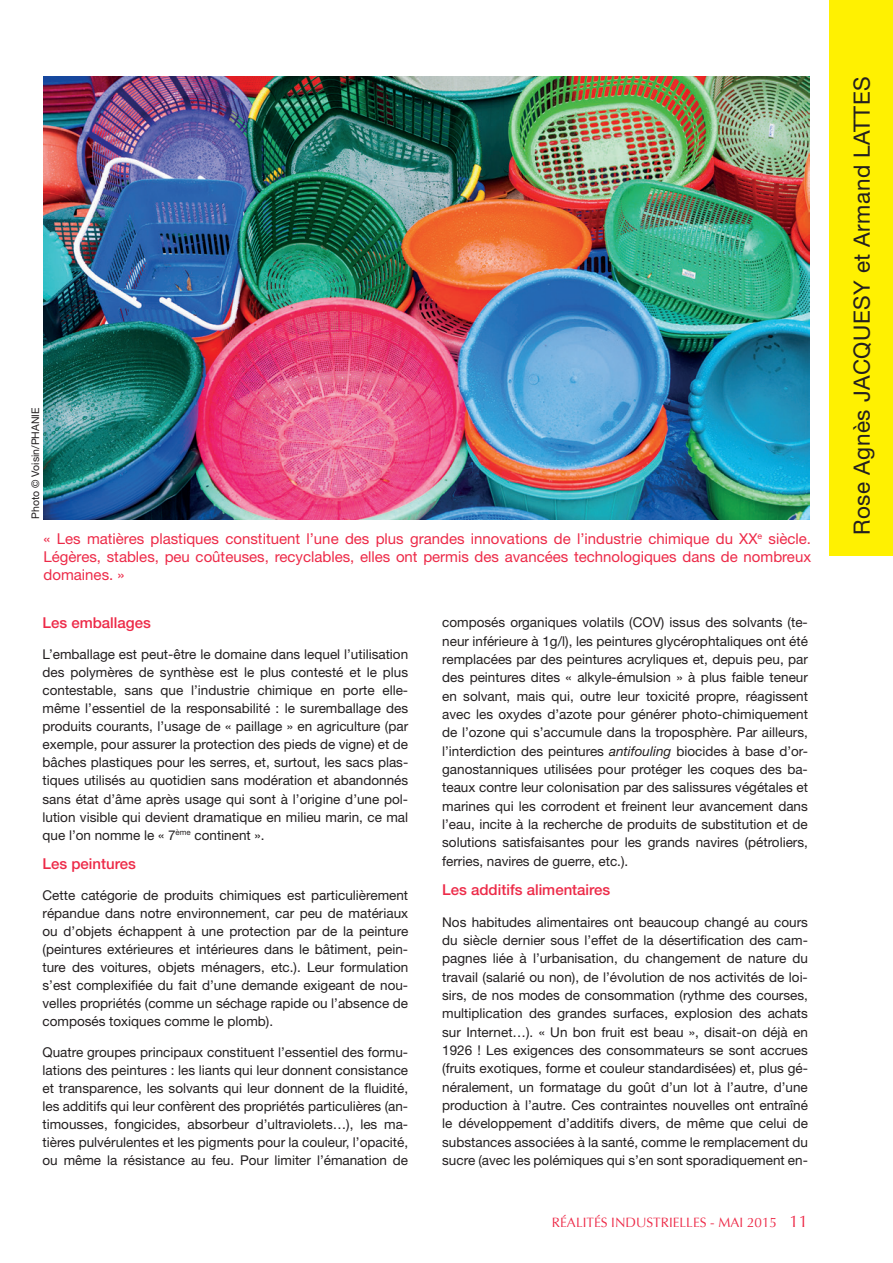
<style>
.page{position:relative;width:893px;height:1263px;background:#fff}
.page>*{position:absolute;margin:0;border:0;box-sizing:border-box;transform-origin:0 0}
.t1{font:22.5px "Helvetica Neue";letter-spacing:.02em;color:#231f20}
.t2{font:15px/18px "Helvetica Neue";color:#ed2a48;text-align:justify}
.t3{font:500 15px "Helvetica Neue";color:#ed2a48}
.t4{font:13.5px/18.3px "Helvetica Neue";color:#231f20;text-align:justify}
.t5{font:13.5px "Optima";color:#ed2a48}
.t6{font:10.5px "Helvetica Neue";color:#231f20}
.s1{font-style:italic}
.s2{font-size:16.5px}
</style>
<div class="page">
<img style="left:44px;top:77px;width:765px;height:442px">
<div style="left:829px;top:0;width:64px;height:556px;background:#fff101"></div>
<p class="t6" style="left:29px;top:519px;width:113px;rotate:-90deg">Photo © Voisin/PHANIE</p>
<p class="t2" style="left:44px;top:529px;width:769px">« Les matières plastiques constituent l’une des plus grandes innovations de l’industrie chimique du XX<sup>e</sup> siècle.<br>Légères, stables, peu coûteuses, recyclables, elles ont permis des avancées technologiques dans de nombreux domaines. »</p>
<p class="t3" style="left:43px;top:614px;width:110px">Les emballages</p>
<p class="t4" style="left:43px;top:645px;width:367px">L’emballage est peut-être le domaine dans lequel l’utilisation des polymères de synthèse est le plus contesté et le plus contestable, sans que l’industrie chimique en porte elle&shy;même l’essentiel de la responsabilité : le suremballage des produits courants, l’usage de « paillage » en agriculture (par exemple, pour assurer la protection des pieds de vigne) et de bâches plastiques pour les serres, et, surtout, les sacs plas&shy;tiques utilisés au quotidien sans modération et abandonnés sans état d’âme après usage qui sont à l’origine d’une pol&shy;lution visible qui devient dramatique en milieu marin, ce mal que l’on nomme le « 7<sup>ème</sup> continent ».</p>
<p class="t3" style="left:43px;top:855px;width:95px">Les peintures</p>
<p class="t4" style="left:43px;top:886px;width:367px">Cette catégorie de produits chimiques est particulièrement répandue dans notre environnement, car peu de matériaux ou d’objets échappent à une protection par de la peinture (peintures extérieures et intérieures dans le bâtiment, pein&shy;ture des voitures, objets ménagers, etc.). Leur formulation s’est complexifiée du fait d’une demande exigeant de nou&shy;velles propriétés (comme un séchage rapide ou l’absence de composés toxiques comme le plomb).</p>
<p class="t4" style="left:43px;top:1043px;width:367px">Quatre groupes principaux constituent l’essentiel des formu&shy;lations des peintures : les liants qui leur donnent consistance et transparence, les solvants qui leur donnent de la fluidité, les additifs qui leur confèrent des propriétés particulières (an&shy;timousses, fongicides, absorbeur d’ultraviolets…), les ma&shy;tières pulvérulentes et les pigments pour la couleur, l’opacité, ou même la résistance au feu. Pour limiter l’émanation de</p>
<p class="t4" style="left:442px;top:613px;width:367px">composés organiques volatils (COV) issus des solvants (te&shy;neur inférieure à 1g/l), les peintures glycérophtaliques ont été remplacées par des peintures acryliques et, depuis peu, par des peintures dites « alkyle-émulsion » à plus faible teneur en solvant, mais qui, outre leur toxicité propre, réagissent avec les oxydes d’azote pour générer photo-chimiquement de l’ozone qui s’accumule dans la troposphère. Par ailleurs, l’interdiction des peintures <span class="s1">antifouling</span> biocides à base d’or&shy;ganostanniques utilisées pour protéger les coques des ba&shy;teaux contre leur colonisation par des salissures végétales et marines qui les corrodent et freinent leur avancement dans l’eau, incite à la recherche de produits de substitution et de solutions satisfaisantes pour les grands navires (pétroliers, ferries, navires de guerre, etc.).</p>
<p class="t3" style="left:442px;top:881px;width:170px">Les additifs alimentaires</p>
<p class="t4" style="left:442px;top:912px;width:367px">Nos habitudes alimentaires ont beaucoup changé au cours du siècle dernier sous l’effet de la désertification des cam&shy;pagnes liée à l’urbanisation, du changement de nature du travail (salarié ou non), de l’évolution de nos activités de loi&shy;sirs, de nos modes de consommation (rythme des courses, multiplication des grandes surfaces, explosion des achats sur Internet…). « Un bon fruit est beau », disait-on déjà en 1926 ! Les exigences des consommateurs se sont accrues (fruits exotiques, forme et couleur standardisées) et, plus gé&shy;néralement, un formatage du goût d’un lot à l’autre, d’une production à l’autre. Ces contraintes nouvelles ont entraîné le développement d’additifs divers, de même que celui de substances associées à la santé, comme le remplacement du sucre (avec les polémiques qui s’en sont sporadiquement en-</p>
<p class="t5" style="left:552px;top:1214px;width:257px">RÉALITÉS INDUSTRIELLES - MAI 2015 <span class="s2">11</span></p>
<h1 class="t1" style="left:848px;top:535px;width:460px;rotate:-90deg">Rose Agnès JACQUESY et Armand LATTES</h1>
</div>
